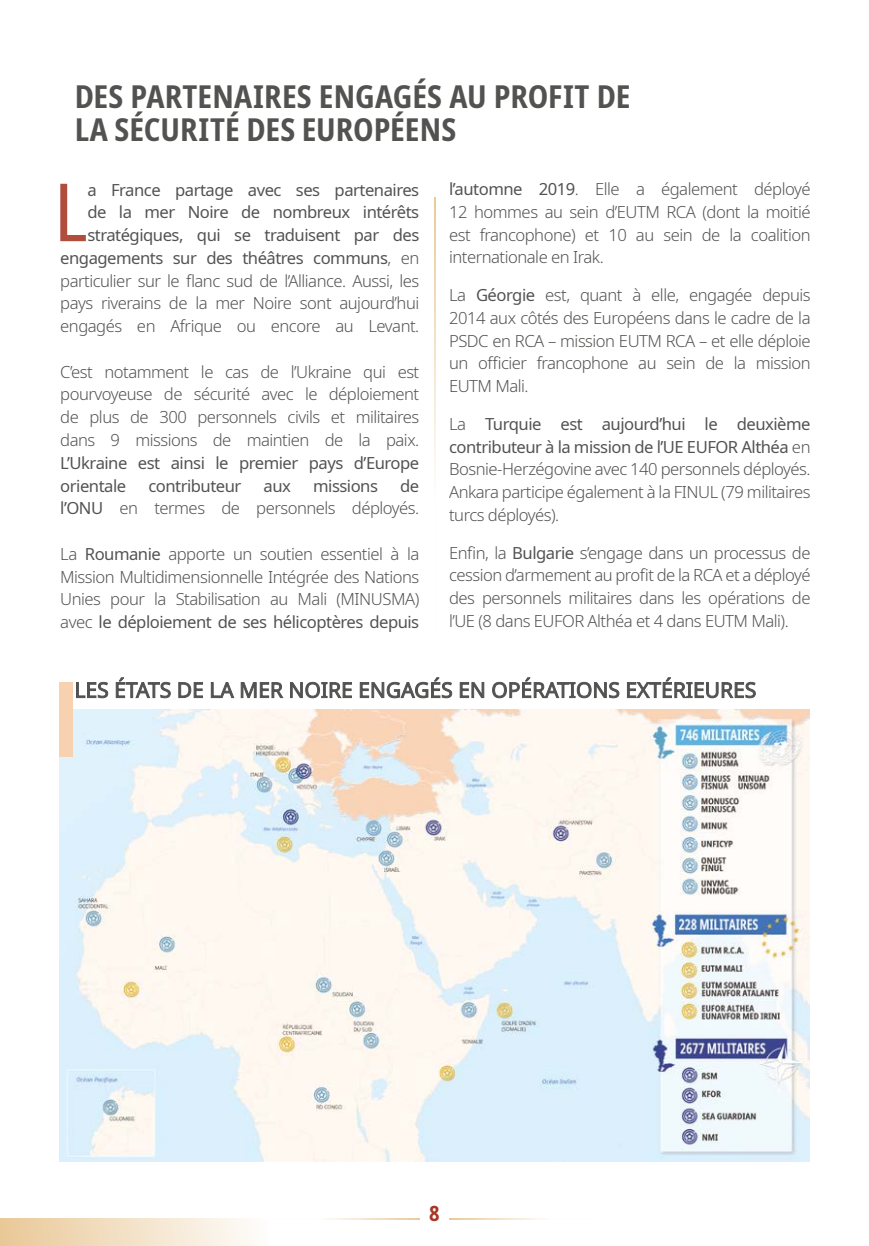
<style>
.page{position:relative;width:869px;height:1246px;background:#fff}
.page>*{position:absolute;margin:0;border:0;box-sizing:border-box;transform-origin:0 0}
.t1{font:condensed 80.33px "Noto Sans";color:#a83725}
.t2{font:700 condensed 31.5px/33.2px "Noto Sans";color:#3c3c3b}
.t3{font:700 condensed 21px "Noto Sans";color:#a83725}
.t4{font:300 16.62px/22.8px "Noto Sans";letter-spacing:-.03em;color:#3c3c3b;text-align:justify}
.t5{font:16.62px/22.8px "Noto Sans";letter-spacing:-.03em;color:#3c3c3b;text-align:right}
.s1{font-weight:300}
.s2{font-weight:400}
</style>
<div class="page">
<hr style="left:449px;top:1217px;width:147px;height:1px;background:#e7c28b">
<hr style="left:272px;top:1217px;width:147px;height:1px;background:#e7c28b">
<div style="left:0;top:1217px;width:269px;height:28px;background:#000;opacity:.21"></div>
<hr style="left:434px;top:197px;width:1px;height:440px;background:#e7c28b">
<img style="left:60px;top:709px;width:749px;height:452px">
<svg style="left:76px;top:677px;width:679px;height:21px"></svg>
<div style="left:60px;top:682px;width:13px;height:74px;background:#f8d2b0"></div>
<h2 class="t2" style="left:74px;top:81px;width:557px">DES PARTENAIRES ENGAGÉS AU PROFIT DE<br>LA SÉCURITÉ DES EUROPÉENS</h2>
<p class="t5" style="left:60px;top:179px;width:360px">a France partage avec ses partenaires<br>de la mer Noire de nombreux intérêts stratégiques, qui se traduisent par des engagements sur des théâtres communs<span class="s1">, en particulier sur le flanc sud de l’Alliance. Aussi, les pays riverains de la mer Noire sont aujourd’hui engagés en Afrique ou encore au Levant.</span></p>
<p class="t4" style="left:60px;top:360px;width:360px">C’est notamment le cas de l’Ukraine qui est pourvoyeuse de sécurité avec le déploiement de plus de 300 personnels civils et militaires dans 9 missions de maintien de la paix.</p>
<p class="t5" style="left:60px;top:451px;width:360px;text-align:left">L’Ukraine est ainsi le premier pays d’Europe orientale</p>
<h1 class="t1" style="left:54px;top:156px;width:35px">L</h1>
<p class="t4" style="left:60px;top:474px;width:360px;text-align:right"><span class="s2">de<br>l’ONU</span> en termes de personnels déployés.</p>
<p class="t4" style="left:60px;top:542px;width:360px">La <span class="s2">Roumanie</span> apporte un soutien essentiel à la Mission Multidimensionnelle Intégrée des Nations Unies pour la Stabilisation au Mali (MINUSMA) avec <span class="s2">le déploiement de ses hélicoptères depuis</span></p>
<p class="t5" style="left:148px;top:474px;width:95px">contributeur</p>
<p class="t5" style="left:263px;top:474px;width:29px">aux</p>
<p class="t5" style="left:313px;top:474px;width:66px">missions</p>
<p class="t4" style="left:449px;top:178px;width:363px"><span class="s2">l’automne 2019</span>. Elle a également déployé 12 hommes au sein d’EUTM RCA (dont la moitié est francophone) et 10 au sein de la coalition internationale en Irak.</p>
<p class="t4" style="left:449px;top:284px;width:363px">La <span class="s2">Géorgie</span> est, quant à elle, engagée depuis 2014 aux côtés des Européens dans le cadre de la PSDC en RCA – mission EUTM RCA – et elle déploie un officier francophone au sein de la mission EUTM Mali.</p>
<p class="t4" style="left:449px;top:413px;width:363px">La <span class="s2">Turquie est aujourd’hui le deuxième contributeur à la mission de l’UE EUFOR Althéa</span> en Bosnie-Herzégovine avec 140 personnels déployés.<br>Ankara participe également à la FINUL (79 militaires turcs déployés).</p>
<p class="t4" style="left:449px;top:541px;width:363px">Enfin, la <span class="s2">Bulgarie</span> s’engage dans un processus de cession d’armement au profit de la RCA et a déployé des personnels militaires dans les opérations de l’UE (8 dans EUFOR Althéa et 4 dans EUTM Mali).</p>
<p class="t3" style="left:429px;top:1198px;width:12px">8</p>
</div>
